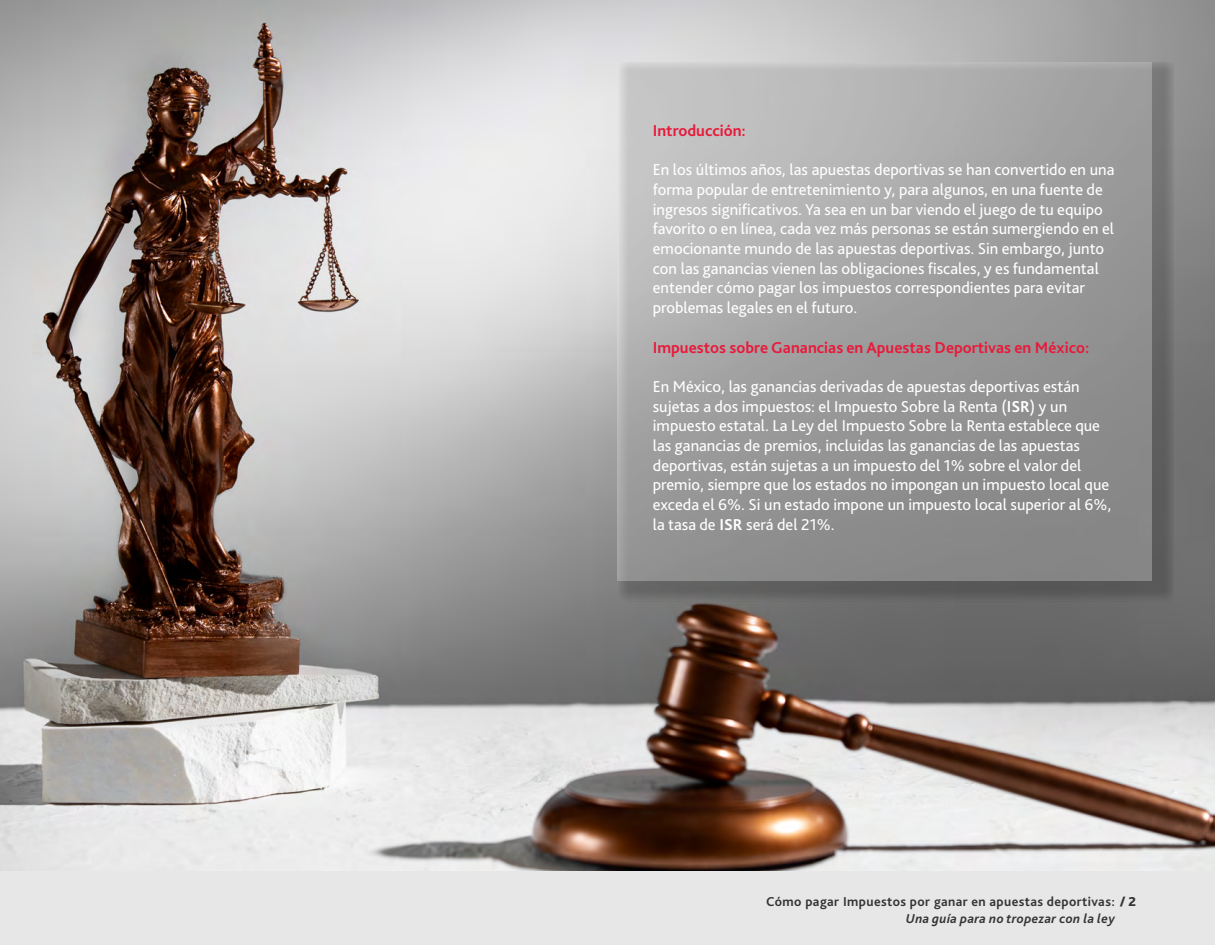
<style>
.page{position:relative;width:1215px;height:945px;background:#fff}
.page>*{position:absolute;margin:0;border:0;box-sizing:border-box;transform-origin:0 0}
.t1{font:16.5px/19.6px "Bliss Pro";color:#fff}
.t2{font:700 16.5px "Bliss Pro";color:#e81a3b}
.t3{font:700 13.5px/16px "Bliss Pro";letter-spacing:.03em;color:#343433}
.s1{font-weight:700}
.s2{font-weight:800}
.s3{font-style:italic}
</style>
<div class="page">
<img style="left:0;top:0;width:1215px;height:871px">
<div style="left:618px;top:62px;width:555px;height:539px;background:#231f20;opacity:.22"></div>
<div style="left:618px;top:62px;width:534px;height:519px;background:#e7e7e7;opacity:.32"></div>
<div style="left:0;top:871px;width:1215px;height:74px;background:#e8e7e8"></div>
<p class="t2" style="left:653px;top:120px;width:95px">Introducción꞉</p>
<p class="t1" style="left:653px;top:160px;width:463px">En los últimos años, las apuestas deportivas se han convertido en una forma popular de entretenimiento y, para algunos, en una fuente de ingresos significativos. Ya sea en un bar viendo el juego de tu equipo favorito o en línea, cada vez más personas se están sumergiendo en el emocionante mundo de las apuestas deportivas. Sin embargo, junto con las ganancias vienen las obligaciones fiscales, y es fundamental entender cómo pagar los impuestos correspondientes para evitar problemas legales en el futuro.</p>
<p class="t2" style="left:653px;top:337px;width:438px">Impuestos sobre Ganancias en Apuestas Deportivas en México꞉</p>
<p class="t1" style="left:653px;top:376px;width:460px">En México, las ganancias derivadas de apuestas deportivas están sujetas a dos impuestos꞉ el Impuesto Sobre la Renta (<span class="s1">ISR</span>) y un impuesto estatal. La Ley del Impuesto Sobre la Renta establece que las ganancias de premios, incluidas las ganancias de las apuestas deportivas, están sujetas a un impuesto del 1% sobre el valor del premio, siempre que los estados no impongan un impuesto local que exceda el 6%. Si un estado impone un impuesto local superior al 6%, la tasa de <span class="s1">ISR</span> será del 21%.</p>
<p class="t3" style="left:906px;top:894px;width:232px;text-indent:-140px">Cómo pagar Impuestos por ganar en apuestas deportivas꞉ <span class="s2">/ 2<br></span><span class="s3">Una guía para no tropezar con la ley</span></p>
</div>
